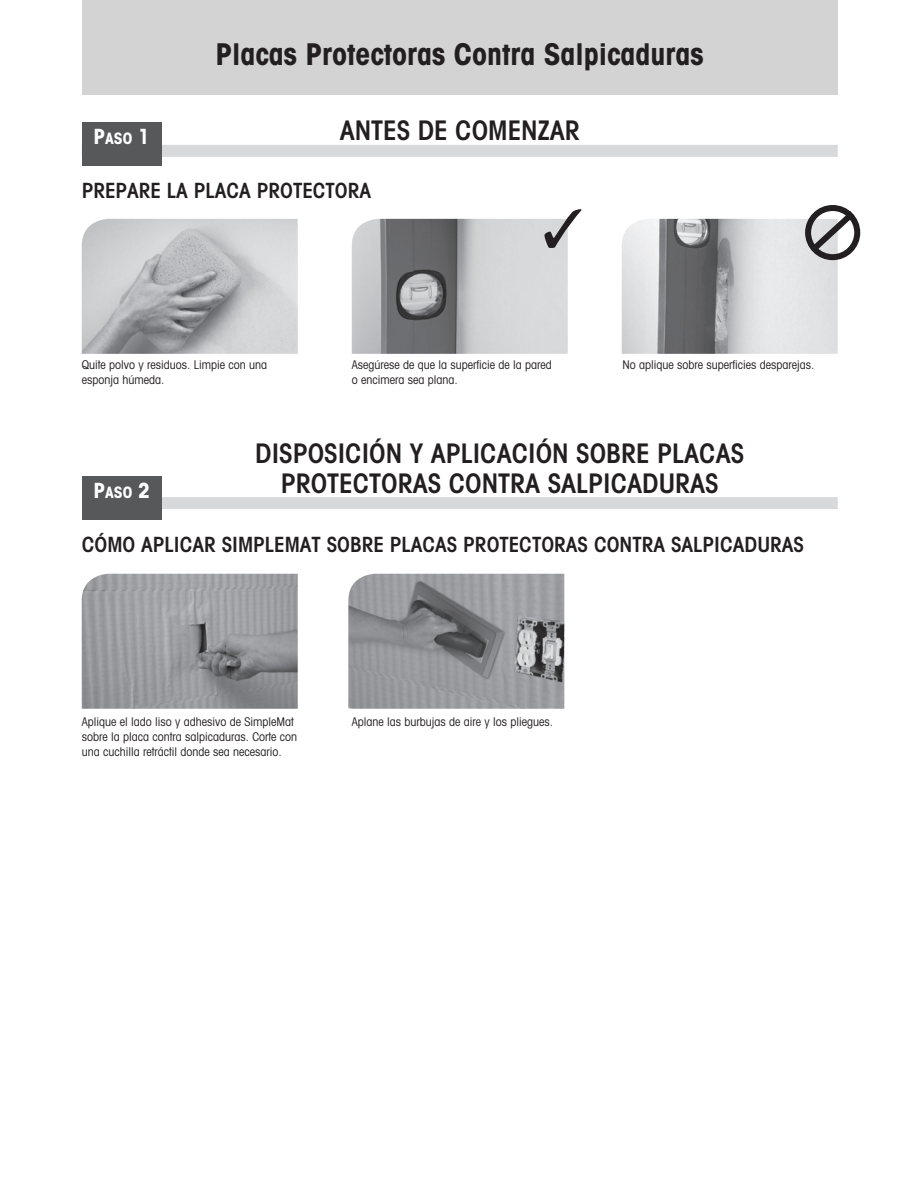
<style>
.page{position:relative;width:918px;height:1188px;background:#fff}
.page>*{position:absolute;margin:0;border:0;box-sizing:border-box;transform-origin:0 0}
.t1{font:700 condensed 30px "Avant Garde";color:#231f20}
.t2{font:600 condensed 27px/30px "Avant Garde";color:#231f20;text-align:center}
.t3{font:600 condensed 21px "Avant Garde";color:#231f20}
.t4{font:700 condensed 15.75px "Avant Garde";color:#fff}
.t5{font:condensed 12px/15px "Avant Garde";color:#231f20}
.s1{font-size:21px}
</style>
<div class="page">
<img style="left:352px;top:219px;width:216px;height:135px">
<img style="left:82px;top:219px;width:216px;height:135px">
<img style="left:622px;top:219px;width:216px;height:135px">
<svg style="left:805px;top:205px;width:56px;height:53px"></svg>
<div style="left:162px;top:497px;width:676px;height:12px;background:#d8d9db"></div>
<img style="left:82px;top:574px;width:216px;height:135px">
<img style="left:348px;top:574px;width:216px;height:135px">
<div style="left:82px;top:476px;width:80px;height:44px;background:#57585a"></div>
<div style="left:82px;top:0;width:756px;height:95px;background:#d3d3d3"></div>
<div style="left:82px;top:145px;width:756px;height:12px;background:#d8d9db"></div>
<div style="left:82px;top:122px;width:80px;height:44px;background:#57585a"></div>
<svg style="left:544px;top:219px;width:24px;height:29px"></svg>
<p class="t4" style="left:94px;top:129px;width:58px"><span class="s1">P</span>ASO <span class="s1">1</span></p>
<p class="t1" style="left:216px;top:35px;width:490px">Placas Protectoras Contra Salpicaduras</p>
<p class="t2" style="left:340px;top:115px;width:242px">ANTES DE COMENZAR</p>
<p class="t3" style="left:82px;top:177px;width:291px">PREPARE LA PLACA PROTECTORA</p>
<p class="t5" style="left:82px;top:357px;width:187px">Quite polvo y residuos. Limpie con una</p>
<p class="t5" style="left:352px;top:357px;width:201px">Asegúrese de que la superficie de la pared</p>
<p class="t5" style="left:623px;top:357px;width:193px">No aplique sobre superficies desparejas.</p>
<p class="t5" style="left:82px;top:372px;width:84px">esponja húmeda.</p>
<p class="t5" style="left:352px;top:372px;width:107px">o encimera sea plana.</p>
<p class="t2" style="left:255px;top:438px;width:491px">DISPOSICIÓN Y APLICACIÓN SOBRE PLACAS<br>PROTECTORAS CONTRA SALPICADURAS</p>
<p class="t3" style="left:82px;top:531px;width:724px">CÓMO APLICAR SIMPLEMAT SOBRE PLACAS PROTECTORAS CONTRA SALPICADURAS</p>
<p class="t4" style="left:94px;top:482px;width:58px"><span class="s1">P</span>ASO <span class="s1">2</span></p>
<p class="t5" style="left:82px;top:713px;width:213px">Aplique el lado liso y adhesivo de SimpleMat</p>
<p class="t5" style="left:352px;top:713px;width:203px">Aplane las burbujas de aire y los pliegues.</p>
<p class="t5" style="left:82px;top:728px;width:217px">sobre la placa contra salpicaduras. Corte con una cuchilla retráctil donde sea necesario.</p>
</div>
